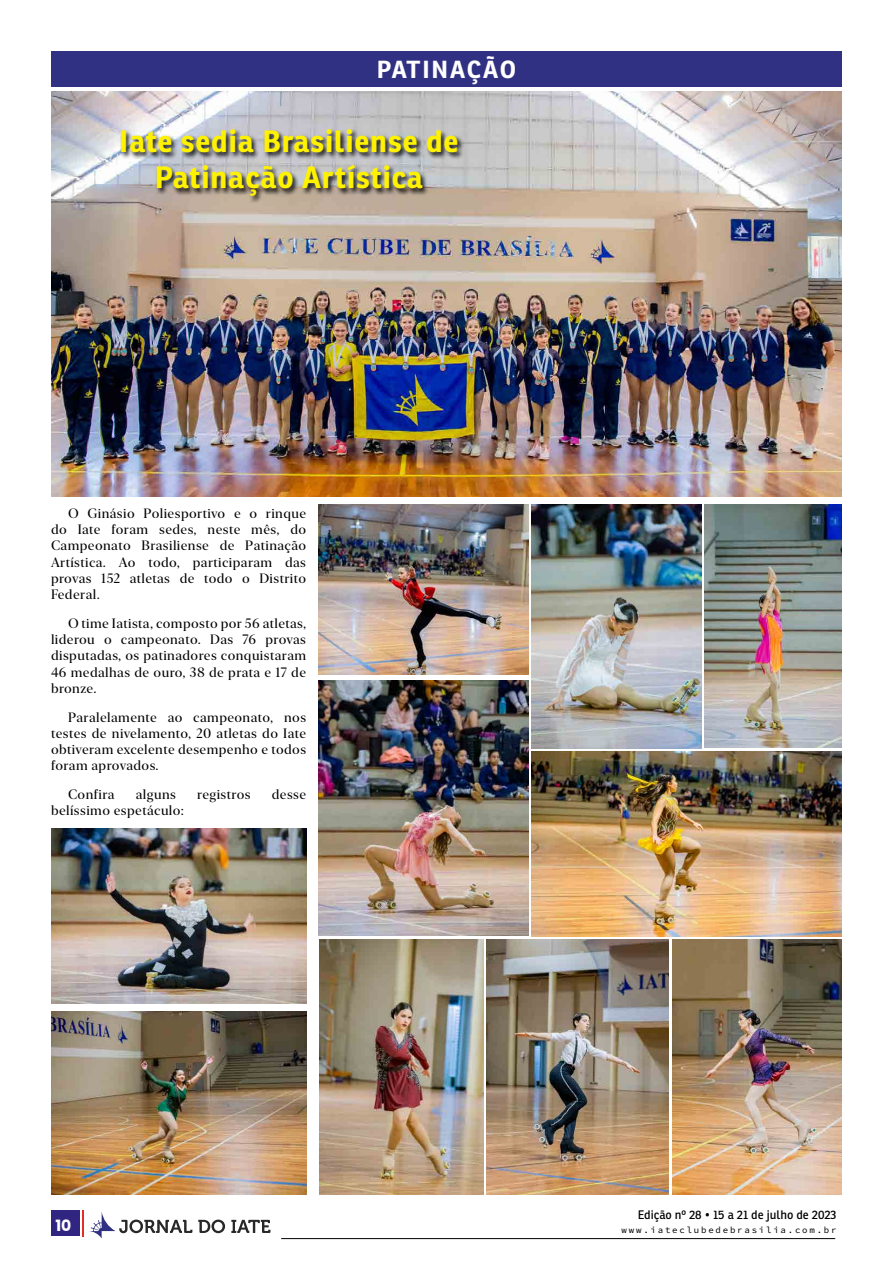
<style>
.page{position:relative;width:893px;height:1263px;background:#fff}
.page>*{position:absolute;margin:0;border:0;box-sizing:border-box;transform-origin:0 0}
.t1{font:700 30px/36px "Ronnia";letter-spacing:.03em;color:#fff200;text-align:center}
.t2{font:700 24px "Ronnia";letter-spacing:.07em;color:#fff}
.t3{font:700 15.6px "Poppins";color:#fff}
.t4{font:13.5px/16.2px "New York Extra Large";letter-spacing:.03em;color:#000;text-align:justify}
.t5{font:12px "Ronnia";color:#000}
.t6{font:9px "Source Code Variable";letter-spacing:.2em;color:#000}
</style>
<div class="page">
<div style="left:51px;top:1210px;width:28px;height:25px;background:#302682"></div>
<svg style="left:83px;top:1210px;width:187px;height:28px"></svg>
<hr style="left:281px;top:1238px;width:554px;height:1px;background:#000">
<img style="left:51px;top:91px;width:791px;height:405px">
<div style="left:120px;top:128px;width:345px;height:76px;background:#000;opacity:.9"></div>
<div style="left:51px;top:51px;width:791px;height:36px;background:#313183"></div>
<img style="left:531px;top:751px;width:311px;height:185px">
<img style="left:51px;top:1011px;width:255px;height:184px">
<img style="left:319px;top:505px;width:210px;height:169px">
<img style="left:672px;top:940px;width:170px;height:255px">
<img style="left:705px;top:504px;width:137px;height:244px">
<img style="left:319px;top:681px;width:209px;height:255px">
<img style="left:486px;top:940px;width:182px;height:255px">
<img style="left:51px;top:828px;width:255px;height:176px">
<img style="left:532px;top:504px;width:170px;height:244px">
<img style="left:319px;top:940px;width:164px;height:255px">
<hr style="left:892px;top:0;width:1px;height:966px;background:#3e4095">
<h2 class="t2" style="left:377px;top:54px;width:141px">PATINAÇÃO</h2>
<h1 class="t1" style="left:119px;top:123px;width:341px">Iate sedia Brasiliense de<br>Patinação Artística</h1>
<p class="t4" style="left:51px;top:505px;width:257px;text-indent:17px">O Ginásio Poliesportivo e o rinque do Iate foram sedes, neste mês, do Campeonato Brasiliense de Patinação Artística. Ao todo, participaram das provas 152 atletas de todo o Distrito Federal.</p>
<p class="t4" style="left:51px;top:615px;width:257px;text-indent:17px">O time Iatista, composto por 56 atletas, liderou o campeonato. Das 76 provas disputadas, os patinadores conquistaram 46 medalhas de ouro, 38 de prata e 17 de bronze.</p>
<p class="t4" style="left:51px;top:709px;width:257px;text-indent:17px">Paralelamente ao campeonato, nos testes de nivelamento, 20 atletas do Iate obtiveram excelente desempenho e todos foram aprovados.</p>
<p class="t4" style="left:68px;top:786px;width:48px">Confira</p>
<p class="t4" style="left:136px;top:786px;width:42px">alguns</p>
<p class="t4" style="left:197px;top:786px;width:55px">registros</p>
<p class="t4" style="left:272px;top:786px;width:36px">desse</p>
<p class="t4" style="left:51px;top:803px;width:135px">belíssimo espetáculo:</p>
<p class="t5" style="left:638px;top:1207px;width:200px">Edição nº 28 • 15 a 21 de julho de 2023</p>
<p class="t3" style="left:55px;top:1217px;width:17px">10</p>
<p class="t6" style="left:622px;top:1224px;width:216px">www.iateclubedebrasilia.com.br</p>
</div>
